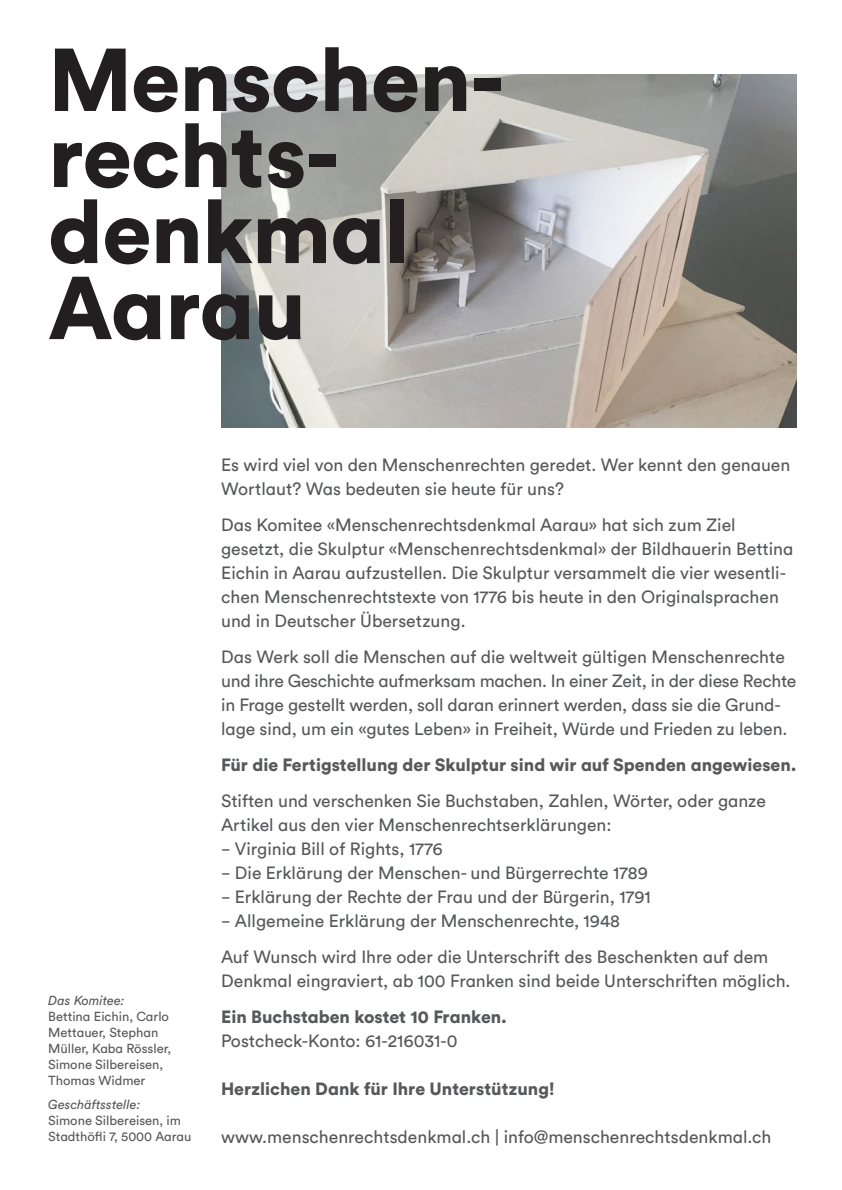
<style>
.page{position:relative;width:842px;height:1190px;background:#fff}
.page>*{position:absolute;margin:0;border:0;box-sizing:border-box;transform-origin:0 0}
.t1{font:900 88px/76px "Circular Std";letter-spacing:-.01em;color:#231f20}
.t2{font:17.6px/24px "Circular Std";color:#57585a}
.t3{font:900 17.6px "Circular Std";color:#57585a}
.t4{font:13px/16px "Circular Std";color:#57585a}
.t5{font:italic 13px "Circular Std";color:#57585a}
</style>
<div class="page">
<img style="left:221px;top:75px;width:576px;height:353px">
<h1 class="t1" style="left:48px;top:40px;width:458px">Menschen&shy;rechts&shy;denkmal<br>Aarau</h1>
<p class="t5" style="left:48px;top:993px;width:78px">Das Komitee:</p>
<p class="t4" style="left:48px;top:1008px;width:125px">Bettina Eichin, Carlo<br>Mettauer, Stephan<br>Müller, Kaba Rössler,<br>Simone Silbereisen,<br>Thomas Widmer</p>
<p class="t5" style="left:48px;top:1097px;width:94px">Geschäftsstelle:</p>
<p class="t4" style="left:48px;top:1113px;width:145px">Simone Silbereisen, im<br>Stadthöfli 7, 5000 Aarau</p>
<p class="t2" style="left:221px;top:452px;width:571px">Es wird viel von den Menschenrechten geredet. Wer kennt den genauen<br>Wortlaut? Was bedeuten sie heute für uns?</p>
<p class="t2" style="left:221px;top:512px;width:574px">Das Komitee «Menschenrechtsdenkmal Aarau» hat sich zum Ziel gesetzt, die Skulptur «Menschenrechtsdenkmal» der Bildhauerin Bettina Eichin in Aarau aufzustellen. Die Skulptur versammelt die vier wesentli&shy;chen Menschenrechtstexte von 1776 bis heute in den Originalsprachen und in Deutscher Übersetzung.</p>
<p class="t2" style="left:221px;top:644px;width:577px">Das Werk soll die Menschen auf die weltweit gültigen Menschenrechte und ihre Geschichte aufmerksam machen. In einer Zeit, in der diese Rechte in Frage gestellt werden, soll daran erinnert werden, dass sie die Grund&shy;lage sind, um ein «gutes Leben» in Freiheit, Würde und Frieden zu leben.</p>
<p class="t3" style="left:221px;top:753px;width:577px">Für die Fertigstellung der Skulptur sind wir auf Spenden angewiesen.</p>
<p class="t2" style="left:221px;top:788px;width:546px">Stiften und verschenken Sie Buchstaben, Zahlen, Wörter, oder ganze Artikel aus den vier Menschenrechtserklärungen:<br>− Virginia Bill of Rights, 1776<br>− Die Erklärung der Menschen- und Bürgerrechte 1789<br>− Erklärung der Rechte der Frau und der Bürgerin, 1791<br>− Allgemeine Erklärung der Menschenrechte, 1948</p>
<p class="t2" style="left:221px;top:944px;width:571px">Auf Wunsch wird Ihre oder die Unterschrift des Beschenkten auf dem<br>Denkmal eingraviert, ab 100 Franken sind beide Unterschriften möglich.</p>
<p class="t3" style="left:221px;top:1005px;width:287px">Ein Buchstaben kostet 10 Franken.</p>
<p class="t2" style="left:221px;top:1028px;width:238px">Postcheck-Konto: 61-216031-0</p>
<p class="t3" style="left:221px;top:1077px;width:335px">Herzlichen Dank für Ihre Unterstützung!</p>
<p class="t2" style="left:221px;top:1124px;width:552px">www.menschenrechtsdenkmal.ch | info@menschenrechtsdenkmal.ch</p>
</div>
